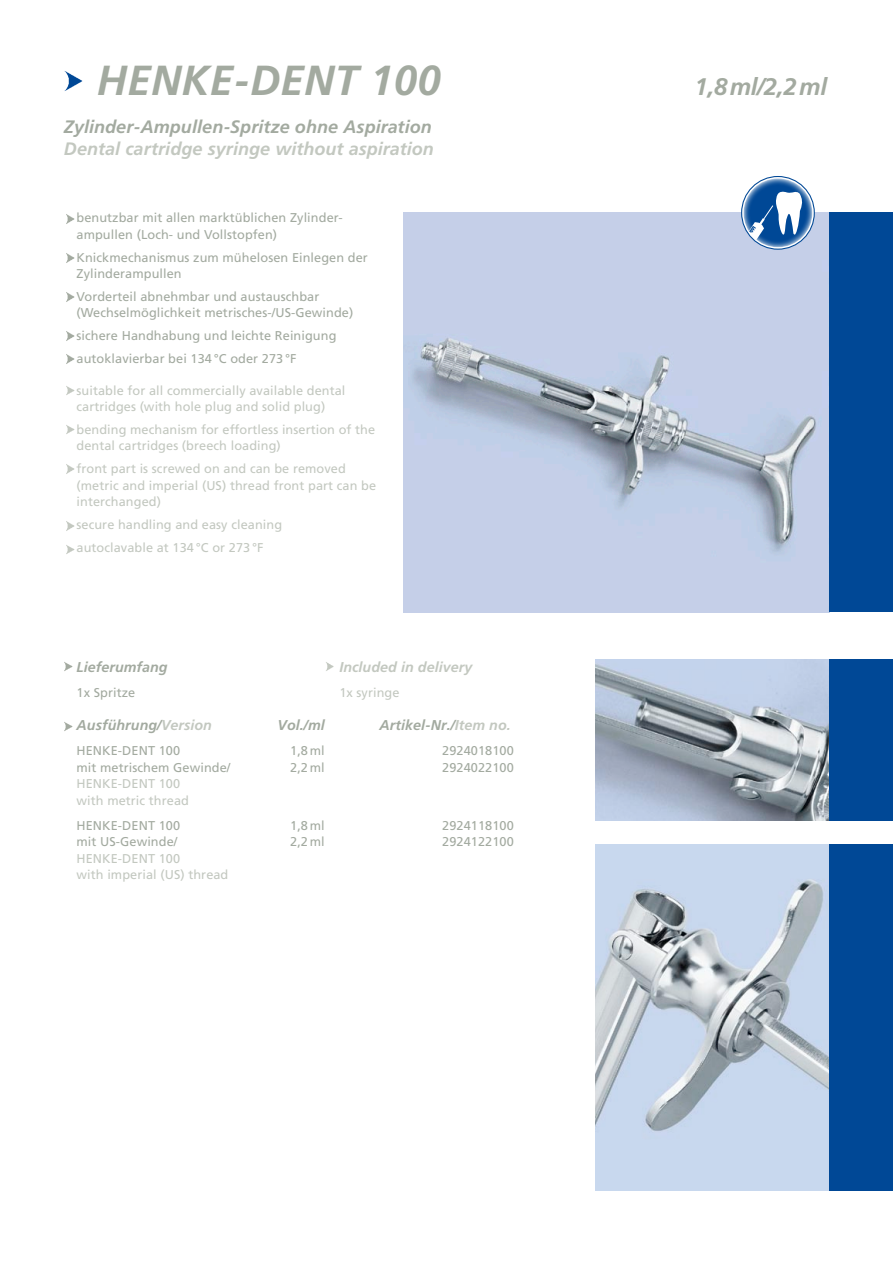
<style>
.page{position:relative;width:893px;height:1263px;background:#fff}
.page>*{position:absolute;margin:0;border:0;box-sizing:border-box;transform-origin:0 0}
.t1{font:italic 700 42px "Frutiger LT";letter-spacing:.005em;color:#a3aaa0}
.t2{font:italic 700 24px "Frutiger LT";letter-spacing:.05em;color:#a3aaa0}
.t3{font:italic 700 18px "Frutiger LT";letter-spacing:.005em;color:#a3aaa0}
.t4{font:italic 700 18px "Frutiger LT";letter-spacing:.005em;color:#c3c8c0}
.t5{font:italic 700 14.25px "Frutiger LT";letter-spacing:.005em;color:#a3aaa0}
.t6{font:italic 700 14.25px "Frutiger LT";letter-spacing:.005em;color:#c3c8c0}
.t7{font:12.75px/16.5px "Frutiger LT";letter-spacing:.005em;color:#a3aaa0}
.t8{font:12.75px/16.5px "Frutiger LT";letter-spacing:.005em;color:#c3c8c0}
.s1{color:#c3c8c0}
</style>
<div class="page">
<img style="left:404px;top:213px;width:425px;height:399px">
<div style="left:829px;top:213px;width:64px;height:399px;background:#004896"></div>
<img style="left:595px;top:659px;width:234px;height:162px">
<div style="left:829px;top:659px;width:64px;height:162px;background:#004896"></div>
<svg style="left:66px;top:214px;width:9px;height:10px"></svg>
<svg style="left:66px;top:253px;width:9px;height:10px"></svg>
<svg style="left:66px;top:292px;width:9px;height:10px"></svg>
<img style="left:64px;top:71px;width:19px;height:20px">
<img style="left:595px;top:844px;width:234px;height:347px">
<div style="left:829px;top:844px;width:64px;height:347px;background:#004896"></div>
<svg style="left:66px;top:331px;width:9px;height:10px"></svg>
<svg style="left:66px;top:386px;width:9px;height:9px"></svg>
<svg style="left:66px;top:425px;width:9px;height:9px"></svg>
<svg style="left:66px;top:464px;width:8px;height:10px"></svg>
<svg style="left:66px;top:521px;width:8px;height:10px"></svg>
<svg style="left:64px;top:662px;width:9px;height:9px"></svg>
<svg style="left:326px;top:662px;width:8px;height:9px"></svg>
<svg style="left:64px;top:722px;width:9px;height:9px"></svg>
<svg style="left:66px;top:354px;width:9px;height:10px"></svg>
<svg style="left:66px;top:545px;width:9px;height:9px"></svg>
<svg style="left:742px;top:176px;width:72px;height:73px"></svg>
<svg style="left:743px;top:178px;width:69px;height:69px"></svg>
<svg style="left:748px;top:191px;width:55px;height:50px"></svg>
<div style="left:741px;top:176px;width:74px;height:74px;border:1px solid #004896;border-radius:50%"></div>
<h1 class="t1" style="left:97px;top:56px;width:345px">HENKE-DENT 100</h1>
<h2 class="t2" style="left:694px;top:73px;width:134px">1,8ml/2,2ml</h2>
<h3 class="t3" style="left:64px;top:116px;width:369px">Zylinder-Ampullen-Spritze ohne Aspiration</h3>
<h3 class="t4" style="left:64px;top:138px;width:372px">Dental cartridge syringe without aspiration</h3>
<p class="t7" style="left:77px;top:210px;width:268px">benutzbar mit allen marktüblichen Zylinder&shy;ampullen (Loch- und Vollstopfen)</p>
<p class="t7" style="left:77px;top:249px;width:293px">Knickmechanismus zum mühelosen Einlegen der<br>Zylinderampullen</p>
<p class="t7" style="left:77px;top:288px;width:278px">Vorderteil abnehmbar und austauschbar (Wechselmöglichkeit metrisches-/US-Gewinde)</p>
<p class="t7" style="left:77px;top:325px;width:261px;line-height:22.8px">sichere Handhabung und leichte Reinigung autoklavierbar bei 134°C oder 273°F</p>
<p class="t8" style="left:77px;top:382px;width:270px">suitable for all commercially available dental cartridges (with hole plug and solid plug)</p>
<p class="t8" style="left:77px;top:421px;width:300px">bending mechanism for effortless insertion of the dental cartridges (breech loading)</p>
<p class="t8" style="left:77px;top:461px;width:301px">front part is screwed on and can be removed (metric and imperial (US) thread front part can be interchanged)</p>
<p class="t8" style="left:77px;top:513px;width:207px;line-height:22.8px">secure handling and easy cleaning autoclavable at 134°C or 273°F</p>
<p class="t5" style="left:77px;top:658px;width:93px">Lieferumfang</p>
<p class="t7" style="left:77px;top:684px;width:60px">1x Spritze</p>
<p class="t5" style="left:77px;top:717px;width:137px">Ausführung/<span class="s1">Version</span></p>
<p class="t5" style="left:278px;top:717px;width:49px">Vol./ml</p>
<p class="t5" style="left:379px;top:717px;width:133px">Artikel-Nr./<span class="s1">Item no.</span></p>
<p class="t7" style="left:77px;top:743px;width:105px">HENKE-DENT 100</p>
<p class="t7" style="left:290px;top:743px;width:36px">1,8ml</p>
<p class="t7" style="left:442px;top:743px;width:73px">2924018100</p>
<p class="t7" style="left:77px;top:759px;width:155px">mit metrischem Gewinde/</p>
<p class="t7" style="left:290px;top:759px;width:36px">2,2ml</p>
<p class="t7" style="left:442px;top:759px;width:73px">2924022100</p>
<p class="t8" style="left:77px;top:776px;width:114px">HENKE-DENT 100 with metric thread</p>
<p class="t7" style="left:77px;top:817px;width:105px">HENKE-DENT 100</p>
<p class="t7" style="left:290px;top:817px;width:36px">1,8ml</p>
<p class="t7" style="left:442px;top:817px;width:73px">2924118100</p>
<p class="t7" style="left:77px;top:834px;width:102px">mit US-Gewinde/</p>
<p class="t7" style="left:290px;top:834px;width:36px">2,2ml</p>
<p class="t7" style="left:442px;top:834px;width:73px">2924122100</p>
<p class="t8" style="left:77px;top:850px;width:153px">HENKE-DENT 100<br>with imperial (US) thread</p>
<p class="t6" style="left:339px;top:658px;width:134px">Included in delivery</p>
<p class="t8" style="left:339px;top:684px;width:62px">1x syringe</p>
</div>
